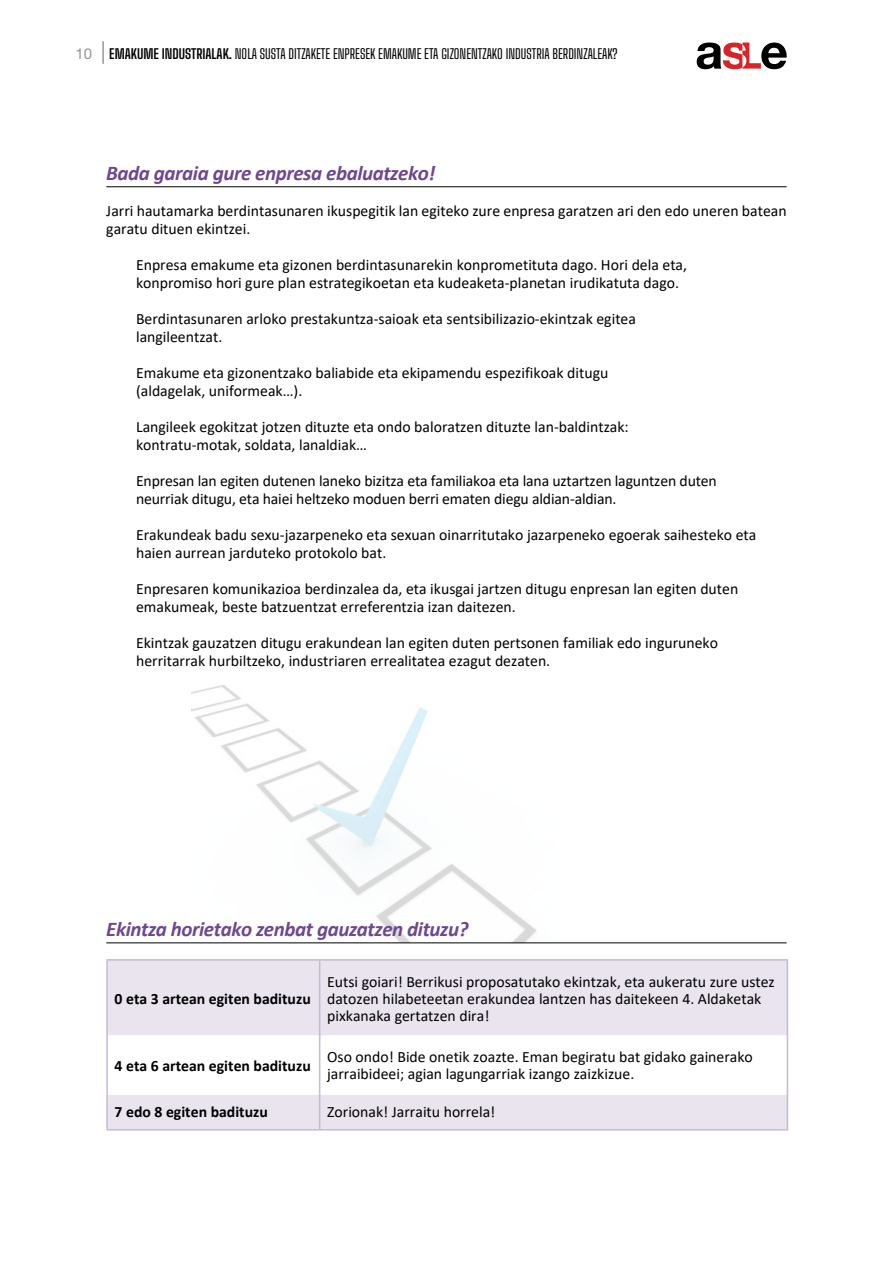
<style>
.page{position:relative;width:893px;height:1263px;background:#fff}
.page>*{position:absolute;margin:0;border:0;box-sizing:border-box;transform-origin:0 0}
.t1{font:italic 700 21px "Calibri";letter-spacing:-.02em;color:#6d4790}
.t2{font:15.75px/18px "Calibri";color:#000}
.t3{font:700 15.75px "Calibri";color:#000}
.t4{font:13.5px "Big Shoulders Text";color:#000}
.s1{font-family:"Helvetica Neue LT Std";font-size:15px;color:#939598}
.s2{font-family:"Helvetica Neue LT Std";font-size:22.5px;color:#939598}
.s3{font-weight:700}
</style>
<div class="page">
<svg style="left:697px;top:43px;width:90px;height:26px"></svg>
<img style="left:192px;top:685px;width:345px;height:257px">
<hr style="left:106px;top:186px;width:681px;height:1px;background:#000">
<hr style="left:106px;top:942px;width:681px;height:1px;background:#000">
<div style="left:108px;top:961px;width:679px;height:168px;background:#e9e4ee"></div>
<div style="left:107px;top:1037px;width:213px;height:56px;background:#fff"></div>
<div style="left:320px;top:1037px;width:467px;height:56px;background:#fff"></div>
<hr style="left:108px;top:1035px;width:211px;height:3px;background:#fff">
<hr style="left:320px;top:1035px;width:467px;height:3px;background:#fff">
<hr style="left:108px;top:1092px;width:211px;height:3px;background:#fff">
<hr style="left:320px;top:1092px;width:467px;height:3px;background:#fff">
<hr style="left:106px;top:959px;width:214px;height:2px;background:#c6b9d4">
<hr style="left:106px;top:961px;width:2px;height:76px;background:#c6b9d4">
<hr style="left:320px;top:959px;width:468px;height:2px;background:#c6b9d4">
<hr style="left:319px;top:961px;width:1px;height:76px;background:#c6b9d4">
<hr style="left:787px;top:961px;width:1px;height:76px;background:#c6b9d4">
<hr style="left:106px;top:1037px;width:2px;height:56px;background:#c6b9d4">
<hr style="left:319px;top:1037px;width:1px;height:56px;background:#c6b9d4">
<hr style="left:787px;top:1037px;width:1px;height:56px;background:#c6b9d4">
<hr style="left:106px;top:1093px;width:2px;height:36px;background:#c6b9d4">
<hr style="left:319px;top:1093px;width:1px;height:36px;background:#c6b9d4">
<hr style="left:787px;top:1093px;width:1px;height:36px;background:#c6b9d4">
<hr style="left:106px;top:1129px;width:214px;height:1px;background:#c6b9d4">
<hr style="left:320px;top:1129px;width:468px;height:1px;background:#c6b9d4">
<p class="t4" style="left:75px;top:43px;width:543px"><span class="s1">10</span> <span class="s2">|</span> <span class="s3">EMAKUME INDUSTRIALAK.</span> NOLA SUSTA DITZAKETE ENPRESEK EMAKUME ETA GIZONENTZAKO INDUSTRIA BERDINZALEAK?</p>
<h1 class="t1" style="left:106px;top:158px;width:330px">Bada garaia gure enpresa ebaluatzeko!</h1>
<p class="t2" style="left:106px;top:201px;width:682px">Jarri hautamarka berdintasunaren ikuspegitik lan egiteko zure enpresa garatzen ari den edo uneren batean garatu dituen ekintzei.</p>
<p class="t2" style="left:136px;top:255px;width:553px">Enpresa emakume eta gizonen berdintasunarekin konprometituta dago. Hori dela eta, konpromiso hori gure plan estrategikoetan eta kudeaketa-planetan irudikatuta dago.</p>
<p class="t2" style="left:136px;top:309px;width:501px">Berdintasunaren arloko prestakuntza-saioak eta sentsibilizazio-ekintzak egitea langileentzat.</p>
<p class="t2" style="left:136px;top:363px;width:474px">Emakume eta gizonentzako baliabide eta ekipamendu espezifikoak ditugu (aldagelak, uniformeak…).</p>
<p class="t2" style="left:136px;top:417px;width:494px">Langileek egokitzat jotzen dituzte eta ondo baloratzen dituzte lan-baldintzak: kontratu-motak, soldata, lanaldiak…</p>
<p class="t2" style="left:136px;top:471px;width:582px">Enpresan lan egiten dutenen laneko bizitza eta familiakoa eta lana uztartzen laguntzen duten neurriak ditugu, eta haiei heltzeko moduen berri ematen diegu aldian-aldian.</p>
<p class="t2" style="left:136px;top:525px;width:622px">Erakundeak badu sexu-jazarpeneko eta sexuan oinarritutako jazarpeneko egoerak saihesteko eta haien aurrean jarduteko protokolo bat.</p>
<p class="t2" style="left:136px;top:579px;width:604px">Enpresaren komunikazioa berdinzalea da, eta ikusgai jartzen ditugu enpresan lan egiten duten emakumeak, beste batzuentzat erreferentzia izan daitezen.</p>
<p class="t2" style="left:136px;top:633px;width:583px">Ekintzak gauzatzen ditugu erakundean lan egiten duten pertsonen familiak edo inguruneko herritarrak hurbiltzeko, industriaren errealitatea ezagut dezaten.</p>
<h1 class="t1" style="left:106px;top:914px;width:364px">Ekintza horietako zenbat gauzatzen dituzu?</h1>
<p class="t3" style="left:115px;top:988px;width:198px">0 eta 3 artean egiten badituzu</p>
<p class="t2" style="left:327px;top:973px;width:449px;line-height:17px">Eutsi goiari! Berrikusi proposatutako ekintzak, eta aukeratu zure ustez datozen hilabeteetan erakundea lantzen has daitekeen 4. Aldaketak pixkanaka gertatzen dira!</p>
<p class="t3" style="left:115px;top:1054px;width:198px">4 eta 6 artean egiten badituzu</p>
<p class="t2" style="left:327px;top:1048px;width:427px;line-height:17px">Oso ondo! Bide onetik zoazte. Eman begiratu bat gidako gainerako jarraibideei; agian lagungarriak izango zaizkizue.</p>
<p class="t3" style="left:115px;top:1101px;width:155px">7 edo 8 egiten badituzu</p>
<p class="t2" style="left:327px;top:1103px;width:170px">Zorionak! Jarraitu horrela!</p>
</div>
